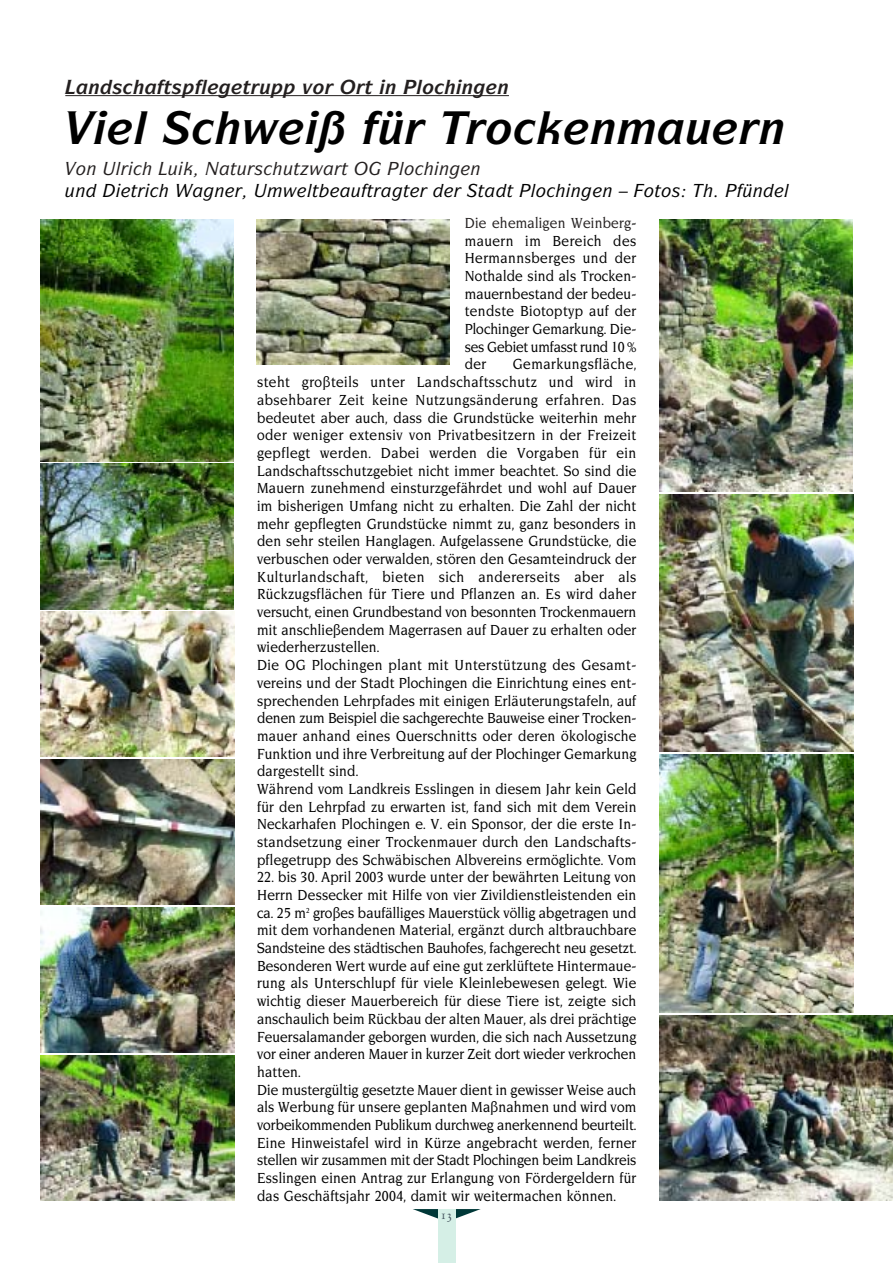
<style>
.page{position:relative;width:893px;height:1263px;background:#fff}
.page>*{position:absolute;margin:0;border:0;box-sizing:border-box;transform-origin:0 0}
.t1{font:italic 700 45px "Symbol";color:#000}
.t2{font:italic 700 19.5px "Symbol";color:#231f1f}
.t3{font:italic 500 18px "Symbol";color:#000}
.t4{font:italic 500 18px "Symbol";color:#231f1f}
.t5{font:500 15px/17.7px "Novarese SB";letter-spacing:.02em;color:#000;scale:.9 1}
.t6{font:12px "Gas Reg Old";color:#45555f}
.s1{color:#231f1f}
</style>
<div class="page">
<svg style="left:413px;top:1209px;width:67px;height:13px"></svg>
<div style="left:438px;top:1209px;width:17px;height:54px;background:#d5efe6"></div>
<img style="left:659px;top:1016px;width:233px;height:185px">
<img style="left:41px;top:907px;width:193px;height:145px">
<img style="left:40px;top:464px;width:194px;height:145px">
<img style="left:40px;top:219px;width:194px;height:243px">
<img style="left:659px;top:755px;width:194px;height:257px">
<img style="left:256px;top:220px;width:194px;height:145px">
<img style="left:659px;top:219px;width:193px;height:272px">
<img style="left:41px;top:1056px;width:193px;height:145px">
<img style="left:41px;top:760px;width:193px;height:145px">
<img style="left:41px;top:612px;width:193px;height:145px">
<img style="left:659px;top:494px;width:194px;height:258px">
<hr style="left:65px;top:95px;width:444px;height:1px;background:#231f1f">
<svg style="left:181px;top:95px;width:114px;height:2px"></svg>
<svg style="left:435px;top:95px;width:73px;height:2px"></svg>
<h2 class="t2" style="left:164px;top:80px;width:45px">▼▲ ●</h2>
<h2 class="t2" style="left:365px;top:80px;width:71px">▼ ■ ●□</h2>
<h1 class="t1" style="left:135px;top:112px;width:14px">●</h1>
<h1 class="t1" style="left:591px;top:112px;width:196px">■ ◆■</h1>
<p class="t4" style="left:76px;top:162px;width:46px">□■ ●</p>
<p class="t4" style="left:230px;top:162px;width:71px">▼◆ ▲ ◆▼</p>
<p class="t3" style="left:215px;top:184px;width:12px">■</p>
<p class="t3" style="left:478px;top:184px;width:70px">▼ ▼ ●□</p>
<p class="t3" style="left:644px;top:184px;width:38px">□▼□▲</p>
<p class="t3" style="left:742px;top:184px;width:48px">✓■ ●</p>
<p class="t5" style="left:464px;top:215px;width:192px;text-align:justify"><span class="s1">Die ehemaligen Weinberg&shy;</span>mauern im Bereich des Hermannsberges und der Nothalde sind als Trocken&shy;mauernbestand der bedeu&shy;tendste Biotoptyp auf der Plochinger Gemarkung. Die&shy;ses Gebiet umfasst rund 10 % der</p>
<p class="t5" style="left:257px;top:356px;width:423px;text-indent:255px">Gemarkungsfläche, steht großteils unter Landschaftsschutz und wird in absehbarer Zeit keine Nutzungsänderung erfahren. Das bedeutet aber auch, dass die Grundstücke weiterhin mehr oder weniger extensiv von Privatbesitzern in der Freizeit gepflegt werden. Dabei werden die Vorgaben für ein Landschaftsschutzgebiet nicht immer beachtet. So sind die Mauern zunehmend einsturzgefährdet und wohl auf Dauer im bisherigen Umfang nicht zu erhalten. Die Zahl der nicht mehr gepflegten Grundstücke nimmt zu, ganz besonders in den sehr steilen Hanglagen. Aufgelassene Grundstücke, die verbuschen oder verwalden, stören den Gesamteindruck der Kulturlandschaft, bieten sich andererseits aber als Rückzugsflächen für Tiere und Pflanzen an. Es wird daher versucht, einen Grundbestand von besonnten Trockenmauern mit anschließendem Magerrasen auf Dauer zu erhalten oder wiederherzustellen.<br>Die OG Plochingen plant mit Unterstützung des Gesamt&shy;vereins und der Stadt Plochingen die Einrichtung eines ent&shy;sprechenden Lehrpfades mit einigen Erläuterungstafeln, auf denen zum Beispiel die sachgerechte Bauweise einer Trocken&shy;mauer anhand eines Querschnitts oder deren ökologische Funktion und ihre Verbreitung auf der Plochinger Gemarkung dargestellt sind.<br>Während vom Landkreis Esslingen in diesem Jahr kein Geld für den Lehrpfad zu erwarten ist, fand sich mit dem Verein Neckarhafen Plochingen e. V. ein Sponsor, der die erste In&shy;standsetzung einer Trockenmauer durch den Landschafts&shy;pflegetrupp des Schwäbischen Albvereins ermöglichte. Vom</p>
<p class="t5" style="left:257px;top:869px;width:423px">22. bis 30. April 2003 wurde unter der bewährten Leitung von Herrn Dessecker mit Hilfe von vier Zivildienstleistenden ein ca. 25 m<sup>2</sup> großes baufälliges Mauerstück völlig abgetragen und mit dem vorhandenen Material, ergänzt durch altbrauchbare Sandsteine des städtischen Bauhofes, fachgerecht neu gesetzt.<br>Besonderen Wert wurde auf eine gut zerklüftete Hintermaue&shy;rung als Unterschlupf für viele Kleinlebewesen gelegt. Wie wichtig dieser Mauerbereich für diese Tiere ist, zeigte sich anschaulich beim Rückbau der alten Mauer, als drei prächtige Feuersalamander geborgen wurden, die sich nach Aussetzung vor einer anderen Mauer in kurzer Zeit dort wieder verkrochen hatten.<br>Die mustergültig gesetzte Mauer dient in gewisser Weise auch als Werbung für unsere geplanten Maßnahmen und wird vom vorbeikommenden Publikum durchweg anerkennend beurteilt.<br>Eine Hinweistafel wird in Kürze angebracht werden, ferner stellen wir zusammen mit der Stadt Plochingen beim Landkreis Esslingen einen Antrag zur Erlangung von Fördergeldern für das Geschäftsjahr 2004, damit wir weitermachen können.</p>
<p class="t6" style="left:441px;top:1209px;width:14px">13</p>
</div>
